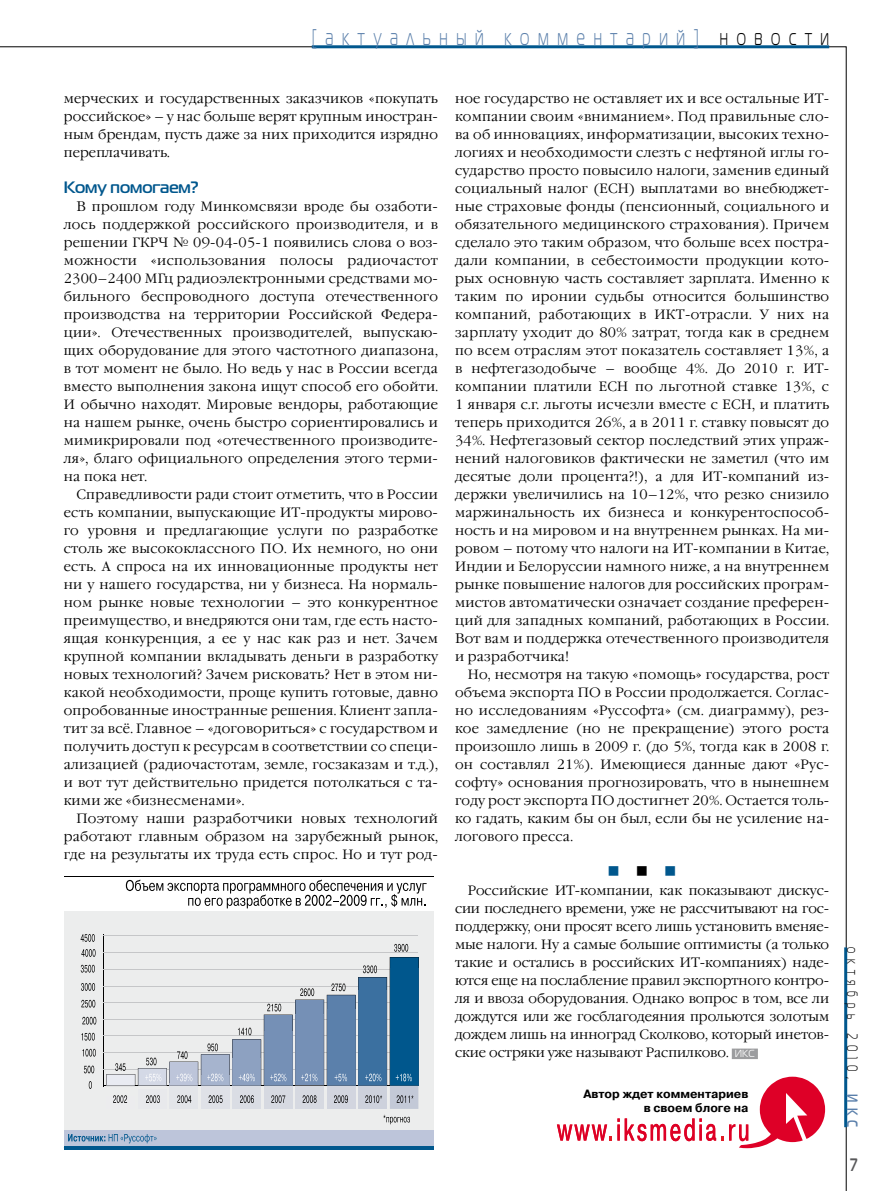
<style>
.page{position:relative;width:893px;height:1191px;background:#fff}
.page>*{position:absolute;margin:0;border:0;box-sizing:border-box;transform-origin:0 0}
.t1{font:22.5px "Magistral C";letter-spacing:.55em;color:#5b80ab;scale:.7 1}
.t2{font:700 18px "Magistral C";color:#58585a;scale:.7 1}
.t3{font:700 16.5px "Magistral C";color:#00578d}
.t4{font:16.5px "Wingdings";color:#00578d}
.t5{font:15px "Magistral C";letter-spacing:.55em;color:#000;scale:.7 1}
.t6{font:300 13.5px/18px "Garamond C";letter-spacing:.02em;color:#000;text-align:justify}
.t7{font:700 12px/14.4px "Pragmatica C";color:#000;text-align:right}
.s1{color:#000}
.s2{font-family:"Magistral C";font-weight:400;color:#fff}
.s3{font-weight:700;color:#5b80ab}
</style>
<div class="page">
<svg style="left:557px;top:1118px;width:166px;height:23px"></svg>
<svg style="left:729px;top:1076px;width:96px;height:72px"></svg>
<div style="left:732px;top:1048px;width:26px;height:11px;background:#9c9d9f"></div>
<div style="left:64px;top:909px;width:370px;height:221px;background:#eceded"></div>
<div style="left:64px;top:1130px;width:370px;height:17px;background:#bdc5da"></div>
<hr style="left:64px;top:1146px;width:370px;height:3px;background:#00578d">
<svg style="left:68px;top:1134px;width:89px;height:9px"></svg>
<div style="left:64px;top:876px;width:370px;height:34px;background:#fff"></div>
<hr style="left:64px;top:875px;width:370px;height:1px;background:#000">
<svg style="left:126px;top:879px;width:301px;height:29px"></svg>
<hr style="left:103px;top:934px;width:1px;height:152px;background:#000">
<hr style="left:103px;top:1085px;width:315px;height:1px;background:#000">
<hr style="left:103px;top:1069px;width:315px;height:1px;background:#c5c6c8">
<hr style="left:103px;top:1052px;width:315px;height:1px;background:#c5c6c8">
<hr style="left:103px;top:1035px;width:315px;height:1px;background:#c5c6c8">
<hr style="left:103px;top:1019px;width:315px;height:1px;background:#c5c6c8">
<hr style="left:103px;top:1002px;width:315px;height:1px;background:#c5c6c8">
<hr style="left:103px;top:986px;width:315px;height:1px;background:#c5c6c8">
<hr style="left:103px;top:969px;width:315px;height:1px;background:#c5c6c8">
<hr style="left:103px;top:952px;width:315px;height:1px;background:#c5c6c8">
<hr style="left:103px;top:935px;width:315px;height:1px;background:#c5c6c8">
<svg style="left:81px;top:934px;width:14px;height:7px"></svg>
<svg style="left:81px;top:949px;width:15px;height:7px"></svg>
<svg style="left:81px;top:964px;width:14px;height:8px"></svg>
<svg style="left:81px;top:983px;width:14px;height:7px"></svg>
<svg style="left:81px;top:999px;width:14px;height:8px"></svg>
<svg style="left:82px;top:1016px;width:14px;height:8px"></svg>
<svg style="left:81px;top:1032px;width:14px;height:8px"></svg>
<svg style="left:82px;top:1048px;width:14px;height:8px"></svg>
<svg style="left:84px;top:1065px;width:10px;height:8px"></svg>
<svg style="left:394px;top:944px;width:14px;height:7px"></svg>
<svg style="left:383px;top:1114px;width:27px;height:10px"></svg>
<svg style="left:89px;top:1081px;width:3px;height:7px"></svg>
<svg style="left:106px;top:957px;width:313px;height:151px"></svg>
<hr style="left:844px;top:947px;width:3px;height:180px;background:#00578d">
<hr style="left:312px;top:45px;width:517px;height:3px;background:#00578d">
<h1 class="t1" style="left:312px;top:26px;width:741px">[актуальный комментарий] <span class="s1">новости</span></h1>
<p class="t6" style="left:64px;top:90px;width:376px">мерческих и государственных заказчиков «покупать российское» – у нас больше верят крупным иностран&shy;ным брендам, пусть даже за них приходится изрядно переплачивать.</p>
<p class="t3" style="left:64px;top:177px;width:137px">Кому помогаем?</p>
<p class="t6" style="left:64px;top:198px;width:376px;text-indent:13px">В прошлом году Минкомсвязи вроде бы озаботи&shy;лось поддержкой российского производителя, и в решении ГКРЧ № 09-04-05-1 появились слова о воз&shy;можности «использования полосы радиочастот 2300–2400 МГц радиоэлектронными средствами мо&shy;бильного беспроводного доступа отечественного производства на территории Российской Федера&shy;ции». Отечественных производителей, выпускаю&shy;щих оборудование для этого частотного диапазона, в тот момент не было. Но ведь у нас в России всегда вместо выполнения закона ищут способ его обойти.<br>И обычно находят. Мировые вендоры, работающие на нашем рынке, очень быстро сориентировались и мимикрировали под «отечественного производите&shy;ля», благо официального определения этого терми&shy;на пока нет.</p>
<p class="t6" style="left:64px;top:486px;width:376px;text-indent:13px">Справедливости ради стоит отметить, что в России есть компании, выпускающие ИТ-продукты мирово&shy;го уровня и предлагающие услуги по разработке столь же высококлассного ПО. Их немного, но они есть. А спроса на их инновационные продукты нет ни у нашего государства, ни у бизнеса. На нормаль&shy;ном рынке новые технологии – это конкурентное преимущество, и внедряются они там, где есть насто&shy;ящая конкуренция, а ее у нас как раз и нет. Зачем крупной компании вкладывать деньги в разработку новых технологий? Зачем рисковать? Нет в этом ни&shy;какой необходимости, проще купить готовые, давно опробованные иностранные решения. Клиент запла&shy;тит за всё. Главное – «договориться» с государством и получить доступ к ресурсам в соответствии со специ&shy;ализацией (радиочастотам, земле, госзаказам и т.д.), и вот тут действительно придется потолкаться с та&shy;кими же «бизнесменами».</p>
<p class="t6" style="left:64px;top:810px;width:376px;text-indent:13px">Поэтому наши разработчики новых технологий работают главным образом на зарубежный рынок, где на результаты их труда есть спрос. Но и тут род-</p>
<p class="t6" style="left:455px;top:90px;width:376px">ное государство не оставляет их и все остальные ИТ&shy;компании своим «вниманием». Под правильные сло&shy;ва об инновациях, информатизации, высоких техно&shy;логиях и необходимости слезть с нефтяной иглы го&shy;сударство просто повысило налоги, заменив единый социальный налог (ЕСН) выплатами во внебюджет&shy;ные страховые фонды (пенсионный, социального и обязательного медицинского страхования). Причем сделало это таким образом, что больше всех постра&shy;дали компании, в себестоимости продукции кото&shy;рых основную часть составляет зарплата. Именно к таким по иронии судьбы относится большинство компаний, работающих в ИКТ-отрасли. У них на зарплату уходит до 80% затрат, тогда как в среднем по всем отраслям этот показатель составляет 13%, а в нефтегазодобыче – вообще 4%. До 2010 г. ИТ&shy;компании платили ЕСН по льготной ставке 13%, с 1 января с.г. льготы исчезли вместе с ЕСН, и платить теперь приходится 26%, а в 2011 г. ставку повысят до 34%. Нефтегазовый сектор последствий этих упраж&shy;нений налоговиков фактически не заметил (что им десятые доли процента?!), а для ИТ-компаний из&shy;держки увеличились на 10–12%, что резко снизило маржинальность их бизнеса и конкурентоспособ&shy;ность и на мировом и на внутреннем рынках. На ми&shy;ровом – потому что налоги на ИТ-компании в Китае, Индии и Белоруссии намного ниже, а на внутреннем рынке повышение налогов для российских програм&shy;мистов автоматически означает создание преферен&shy;ций для западных компаний, работающих в России.<br>Вот вам и поддержка отечественного производителя и разработчика!</p>
<p class="t6" style="left:455px;top:666px;width:376px;text-indent:13px">Но, несмотря на такую «помощь» государства, рост объема экспорта ПО в России продолжается. Соглас&shy;но исследованиям «Руссофта» (см. диаграмму), рез&shy;кое замедление (но не прекращение) этого роста произошло лишь в 2009 г. (до 5%, тогда как в 2008 г. он составлял 21%). Имеющиеся данные дают «Рус&shy;софту» основания прогнозировать, что в нынешнем году рост экспорта ПО достигнет 20%. Остается толь&shy;ко гадать, каким бы он был, если бы не усиление на&shy;логового пресса.</p>
<p class="t4" style="left:608px;top:862px;width:70px">■<span class="s1">■</span>■</p>
<p class="t6" style="left:455px;top:882px;width:376px;text-indent:13px">Российские ИТ-компании, как показывают дискус&shy;сии последнего времени, уже не рассчитывают на гос&shy;поддержку, они просят всего лишь установить вменяе&shy;мые налоги. Ну а самые большие оптимисты (а только такие и остались в российских ИТ-компаниях) наде&shy;ются еще на послабление правил экспортного контро&shy;ля и ввоза оборудования. Однако вопрос в том, все ли дождутся или же госблагодеяния прольются золотым дождем лишь на инноград Сколково, который инетов&shy;ские остряки уже называют Распилково. <span class="s2">икс</span></p>
<p class="t7" style="left:583px;top:1086px;width:167px">Автор ждет комментариев в своем блоге на</p>
<p class="t5" style="left:860px;top:947px;width:258px;rotate:90deg">октябрь 2010, <span class="s3">ИКС</span></p>
<h2 class="t2" style="left:850px;top:1154px;width:11px">7</h2>
</div>
